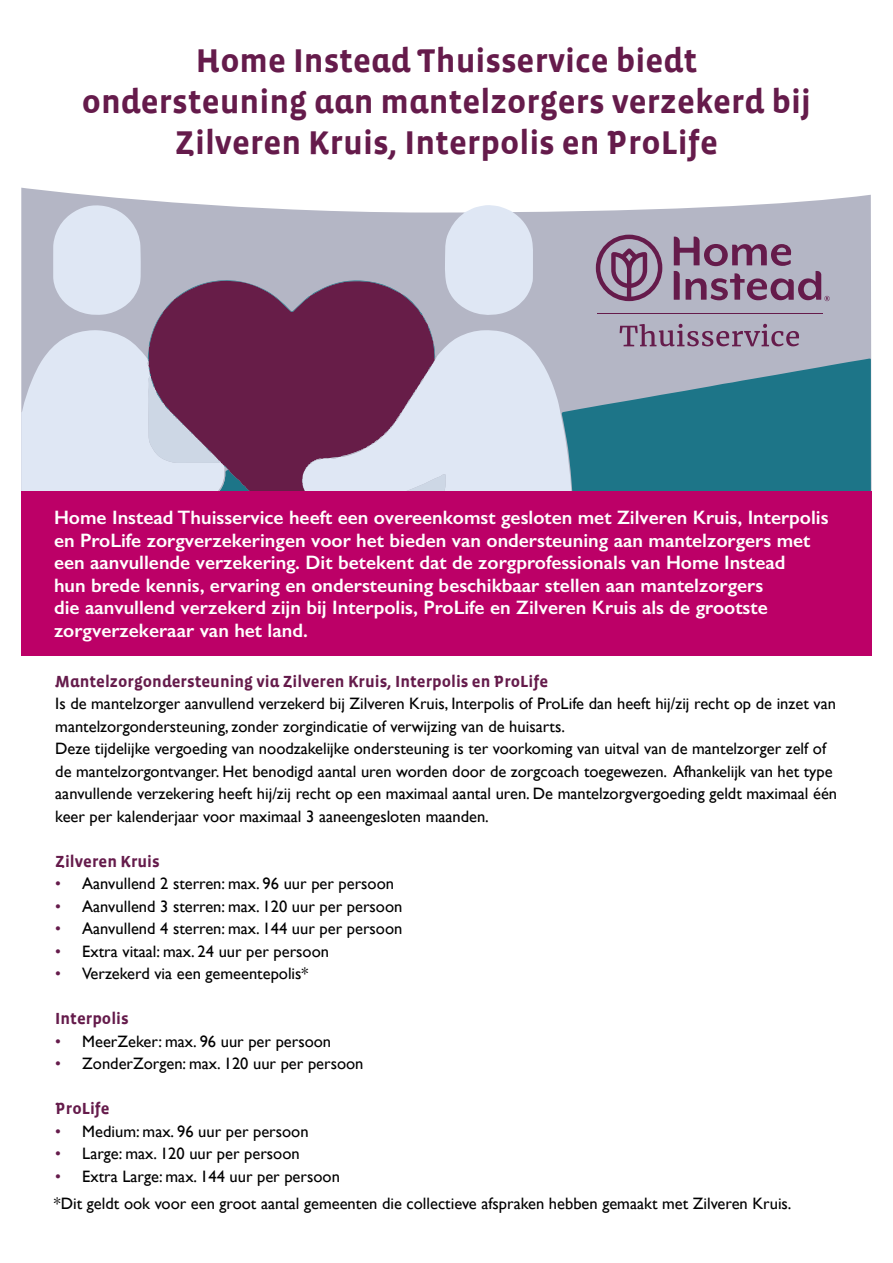
<style>
.page{position:relative;width:893px;height:1263px;background:#fff}
.page>*{position:absolute;margin:0;border:0;box-sizing:border-box;transform-origin:0 0}
.t1{font:700 33.75px/40.8px "Vista Sans Alt";color:#651b4b;text-align:center}
.t2{font:600 19.5px/22.5px "Gill Sans";color:#fff}
.t3{font:16.5px/22.5px "Gill Sans";color:#000}
.t4{font:700 16.5px "Vista Sans Alt";color:#651b4b}
.s1{color:#651b4b}
</style>
<div class="page">
<svg style="left:21px;top:188px;width:851px;height:304px;fill:#b4b6c5"></svg>
<svg style="left:573px;top:358px;width:298px;height:134px;background:#3b8093"></svg>
<svg style="left:533px;top:330px;width:40px;height:162px;background:#c2ccdb"></svg>
<svg style="left:21px;top:204px;width:512px;height:288px;background:#af9db3"></svg>
<div style="left:21px;top:492px;width:851px;height:164px;background:#bc0067"></div>
<svg style="left:620px;top:324px;width:179px;height:22px;background:#9d8aa2"></svg>
<hr style="left:597px;top:313px;width:225px;height:1px;background:#651b4b">
<svg style="left:596px;top:235px;width:66px;height:66px;background:#977e99"></svg>
<svg style="left:674px;top:237px;width:156px;height:64px;background:#9b869f"></svg>
<h1 class="t1" style="left:82px;top:41px;width:731px">Home Instead Thuisservice biedt ondersteuning aan mantelzorgers verzekerd bij<br>Zilveren Kruis, Interpolis en ProLife</h1>
<p class="t2" style="left:54px;top:506px;width:776px">Home Instead Thuisservice heeft een overeenkomst gesloten met Zilveren Kruis, Interpolis en ProLife zorgverzekeringen voor het bieden van ondersteuning aan mantelzorgers met een aanvullende verzekering. Dit betekent dat de zorgprofessionals van Home Instead<br>hun brede kennis, ervaring en ondersteuning beschikbaar stellen aan mantelzorgers<br>die aanvullend verzekerd zijn bij Interpolis, ProLife en Zilveren Kruis als de grootste zorgverzekeraar van het land.</p>
<p class="t4" style="left:55px;top:673px;width:495px">Mantelzorgondersteuning via Zilveren Kruis, Interpolis en ProLife</p>
<p class="t3" style="left:55px;top:692px;width:783px">Is de mantelzorger aanvullend verzekerd bij Zilveren Kruis, Interpolis of ProLife dan heeft hij/zij recht op de inzet van mantelzorgondersteuning, zonder zorgindicatie of verwijzing van de huisarts.<br>Deze tijdelijke vergoeding van noodzakelijke ondersteuning is ter voorkoming van uitval van de mantelzorger zelf of de mantelzorgontvanger. Het benodigd aantal uren worden door de zorgcoach toegewezen. Afhankelijk van het type aanvullende verzekering heeft hij/zij recht op een maximaal aantal uren. De mantelzorgvergoeding geldt maximaal één keer per kalenderjaar voor maximaal 3 aaneengesloten maanden.</p>
<p class="t4" style="left:55px;top:853px;width:106px">Zilveren Kruis</p>
<p class="t3" style="left:55px;top:872px;width:340px"><span class="s1">•</span> Aanvullend 2 sterren: max. 96 uur per persoon</p>
<p class="t3" style="left:55px;top:895px;width:349px"><span class="s1">•</span> Aanvullend 3 sterren: max. 120 uur per persoon</p>
<p class="t3" style="left:55px;top:917px;width:349px"><span class="s1">•</span> Aanvullend 4 sterren: max. 144 uur per persoon</p>
<p class="t3" style="left:55px;top:940px;width:275px"><span class="s1">•</span> Extra vitaal: max. 24 uur per persoon</p>
<p class="t3" style="left:55px;top:962px;width:255px"><span class="s1">•</span> Verzekerd via een gemeentepolis*</p>
<p class="t4" style="left:55px;top:1010px;width:75px">Interpolis</p>
<p class="t3" style="left:55px;top:1030px;width:277px"><span class="s1">•</span> MeerZeker: max. 96 uur per persoon</p>
<p class="t3" style="left:55px;top:1052px;width:310px"><span class="s1">•</span> ZonderZorgen: max. 120 uur per persoon</p>
<p class="t4" style="left:55px;top:1100px;width:56px">ProLife</p>
<p class="t3" style="left:55px;top:1120px;width:255px"><span class="s1">•</span> Medium: max. 96 uur per persoon</p>
<p class="t3" style="left:55px;top:1142px;width:246px"><span class="s1">•</span> Large: max. 120 uur per persoon</p>
<p class="t3" style="left:54px;top:1162px;width:739px;line-height:27.3px"><span class="s1">•</span> Extra Large: max. 144 uur per persoon<br>*Dit geldt ook voor een groot aantal gemeenten die collectieve afspraken hebben gemaakt met Zilveren Kruis.</p>
</div>
